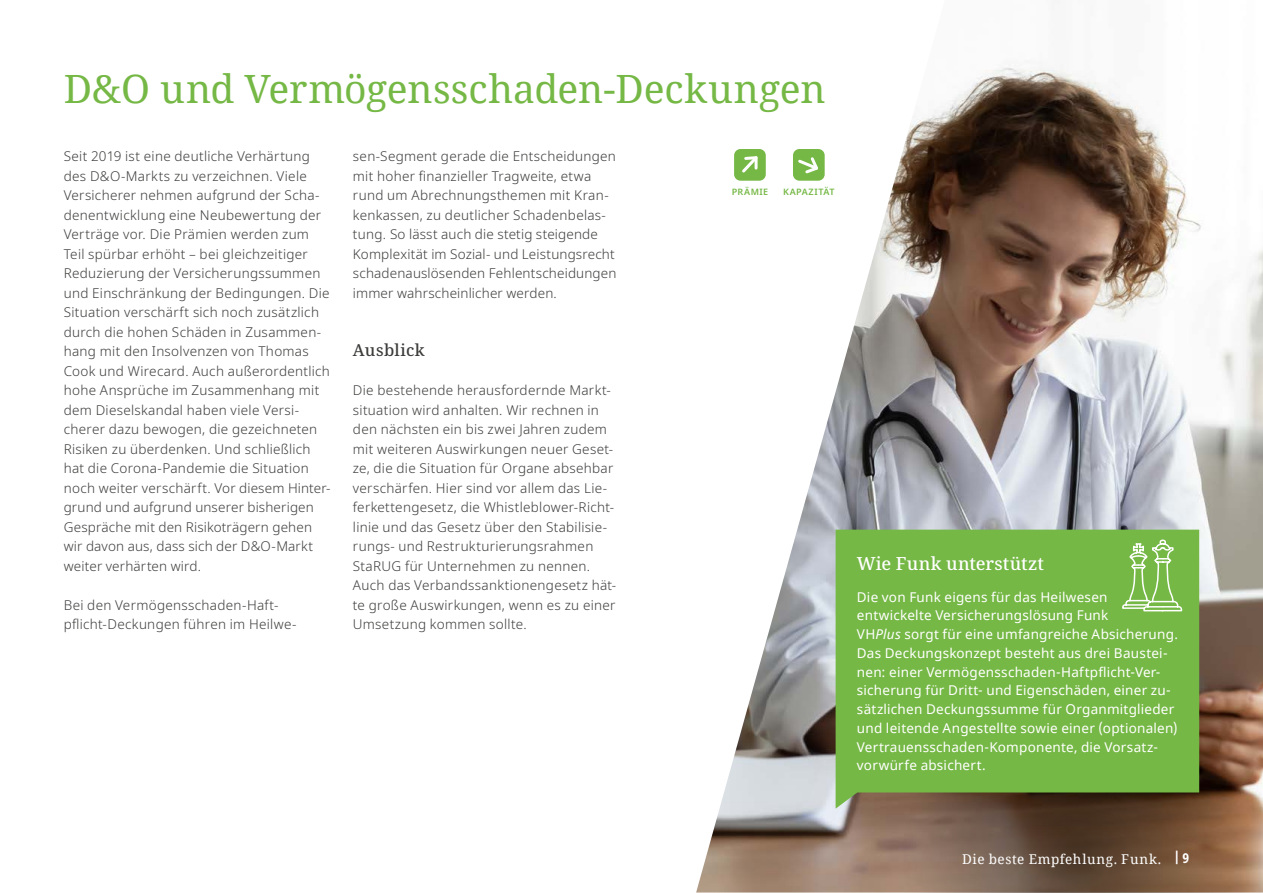
<style>
.page{position:relative;width:1263px;height:893px;background:#fff}
.page>*{position:absolute;margin:0;border:0;box-sizing:border-box;transform-origin:0 0}
.t1{font:39px "Noto Serif";letter-spacing:-.005em;color:#75b845}
.t2{font:500 18px "Noto Serif";letter-spacing:.01em;color:#fff}
.t3{font:500 16.5px "Noto Serif";letter-spacing:.025em;color:#3c3c3b}
.t4{font:300 13.5px/19.5px "Noto Sans";letter-spacing:.02em;color:#3c3c3b}
.t5{font:13.5px/18.8px "Noto Sans";letter-spacing:.02em;color:#fff}
.t6{font:13.5px "Noto Serif";letter-spacing:.045em;color:#fff}
.t7{font:600 9px "Noto Sans";letter-spacing:.05em;color:#75b845}
.s1{font-style:italic}
.s2{font-family:"Noto Sans";font-weight:700;font-stretch:condensed}
</style>
<div class="page">
<img style="left:696px;top:67px;width:567px;height:825px">
<svg style="left:902px;top:681px;width:351px;height:212px;background:#745742"></svg>
<div style="left:734px;top:149px;width:32px;height:32px;background:#75b845;border-radius:6px"></div>
<div style="left:793px;top:149px;width:32px;height:32px;background:#75b845;border-radius:6px"></div>
<svg style="left:798px;top:157px;width:20px;height:17px"></svg>
<svg style="left:742px;top:156px;width:16px;height:17px"></svg>
<div style="left:836px;top:530px;width:363px;height:279px;background:#75b845"></div>
<svg style="left:1121px;top:539px;width:62px;height:73px;background:#8ec568"></svg>
<h1 class="t1" style="left:64px;top:62px;width:763px">D&amp;O und Vermögensschaden-Deckungen</h1>
<p class="t4" style="left:64px;top:147px;width:268px">Seit 2019 ist eine deutliche Verhärtung des D&amp;O-Markts zu verzeichnen. Viele Versicherer nehmen aufgrund der Scha&shy;denentwicklung eine Neubewertung der Verträge vor. Die Prämien werden zum Teil spürbar erhöht – bei gleichzeitiger Reduzierung der Versicherungssummen und Einschränkung der Bedingungen. Die Situation verschärft sich noch zusätzlich durch die hohen Schäden in Zusammen&shy;hang mit den Insolvenzen von Thomas Cook und Wirecard. Auch außerordentlich hohe Ansprüche im Zusammenhang mit dem Dieselskandal haben viele Versi&shy;cherer dazu bewogen, die gezeichneten Risiken zu überdenken. Und schließlich hat die Corona-Pandemie die Situation noch weiter verschärft. Vor diesem Hinter&shy;grund und aufgrund unserer bisherigen Gespräche mit den Risikoträgern gehen wir davon aus, dass sich der D&amp;O-Markt weiter verhärten wird.</p>
<p class="t4" style="left:64px;top:595px;width:234px">Bei den Vermögensschaden-Haft&shy;pflicht-Deckungen führen im Heilwe-</p>
<p class="t4" style="left:353px;top:147px;width:265px">sen-Segment gerade die Entscheidungen mit hoher finanzieller Tragweite, etwa rund um Abrechnungsthemen mit Kran&shy;kenkassen, zu deutlicher Schadenbelas&shy;tung. So lässt auch die stetig steigende Komplexität im Sozial- und Leistungsrecht schadenauslösenden Fehlentscheidungen immer wahrscheinlicher werden.</p>
<p class="t3" style="left:353px;top:339px;width:73px">Ausblick</p>
<p class="t4" style="left:353px;top:381px;width:265px">Die bestehende herausfordernde Markt&shy;situation wird anhalten. Wir rechnen in den nächsten ein bis zwei Jahren zudem mit weiteren Auswirkungen neuer Geset&shy;ze, die die Situation für Organe absehbar verschärfen. Hier sind vor allem das Lie&shy;ferkettengesetz, die Whistleblower-Richt&shy;linie und das Gesetz über den Stabilisie&shy;rungs- und Restrukturierungsrahmen StaRUG für Unternehmen zu nennen.<br>Auch das Verbandssanktionengesetz hät&shy;te große Auswirkungen, wenn es zu einer Umsetzung kommen sollte.</p>
<p class="t7" style="left:732px;top:186px;width:38px">PRÄMIE</p>
<p class="t7" style="left:783px;top:186px;width:53px">KAPAZITÄT</p>
<h2 class="t2" style="left:857px;top:551px;width:189px">Wie Funk unterstützt</h2>
<p class="t5" style="left:857px;top:588px;width:323px">Die von Funk eigens für das Heilwesen entwickelte Versicherungslösung Funk<br>VH<span class="s1">Plus</span> sorgt für eine umfangreiche Absicherung.<br>Das Deckungskonzept besteht aus drei Baustei&shy;nen: einer Vermögensschaden-Haftpflicht-Ver&shy;sicherung für Dritt- und Eigenschäden, einer zu&shy;sätzlichen Deckungssumme für Organmitglieder und leitende Angestellte sowie einer (optionalen)<br>Vertrauensschaden-Komponente, die Vorsatz&shy;vorwürfe absichert.</p>
<p class="t6" style="left:962px;top:849px;width:229px">Die beste Empfehlung. Funk. <sup>|</sup> <span class="s2">9</span></p>
</div>
